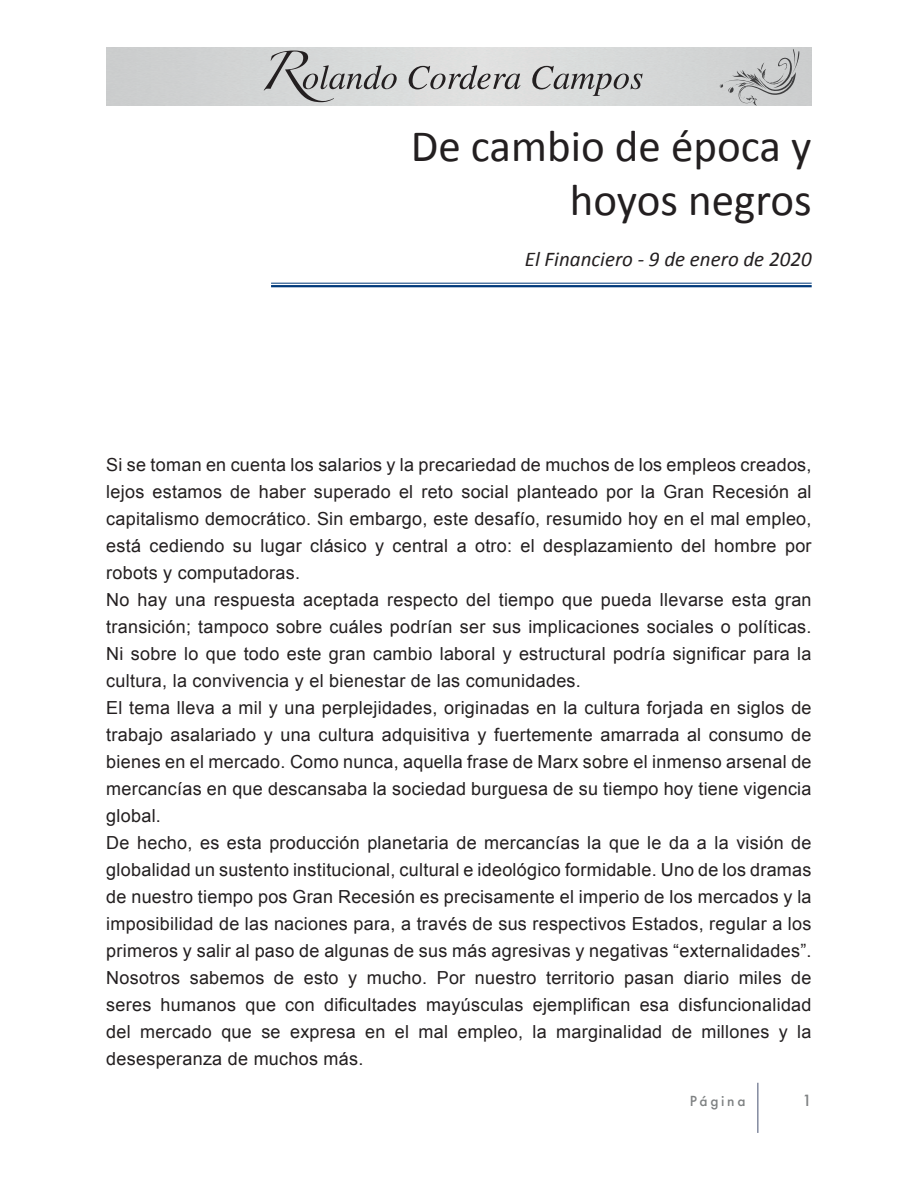
<style>
.page{position:relative;width:918px;height:1188px;background:#fff}
.page>*{position:absolute;margin:0;border:0;box-sizing:border-box;transform-origin:0 0}
.t1{font:45px "Calibri";color:#231f20}
.t2{font:italic 21px "Calibri";color:#231f20}
.t3{font:18px/27px "Arial";letter-spacing:.015em;color:#231f20;text-align:justify}
.t4{font:500 15px "Futura";color:#7e8182}
.t5{font:500 13.5px "Futura";letter-spacing:.2em;color:#7e8182}
</style>
<div class="page">
<svg style="left:264px;top:51px;width:133px;height:51px;background:#bbbcbc"></svg>
<svg style="left:409px;top:65px;width:112px;height:24px;background:#b4b3b3"></svg>
<svg style="left:532px;top:66px;width:111px;height:30px;background:#b7b7b7"></svg>
<svg style="left:719px;top:49px;width:80px;height:57px;background:#bfc0c1"></svg>
<hr style="left:757px;top:1083px;width:2px;height:50px;background:#848ba0">
<hr style="left:271px;top:283px;width:541px;height:1px;background:#013a7a">
<hr style="left:271px;top:285px;width:541px;height:2px;background:#013a7a">
<p class="t1" style="left:411px;top:118px;width:403px">De cambio de época y</p>
<p class="t1" style="left:570px;top:172px;width:243px">hoyos negros</p>
<p class="t2" style="left:525px;top:244px;width:288px">El Financiero - 9 de enero de 2020</p>
<p class="t3" style="left:106px;top:451px;width:707px">Si se toman en cuenta los salarios y la precariedad de muchos de los empleos creados, lejos estamos de haber superado el reto social planteado por la Gran Recesión al capitalismo democrático. Sin embargo, este desafío, resumido hoy en el mal empleo, está cediendo su lugar clásico y central a otro: el desplazamiento del hombre por robots y computadoras.</p>
<p class="t3" style="left:106px;top:586px;width:707px">No hay una respuesta aceptada respecto del tiempo que pueda llevarse esta gran transición; tampoco sobre cuáles podrían ser sus implicaciones sociales o políticas.<br>Ni sobre lo que todo este gran cambio laboral y estructural podría significar para la cultura, la convivencia y el bienestar de las comunidades.</p>
<p class="t3" style="left:106px;top:694px;width:707px">El tema lleva a mil y una perplejidades, originadas en la cultura forjada en siglos de trabajo asalariado y una cultura adquisitiva y fuertemente amarrada al consumo de bienes en el mercado. Como nunca, aquella frase de Marx sobre el inmenso arsenal de mercancías en que descansaba la sociedad burguesa de su tiempo hoy tiene vigencia global.</p>
<p class="t3" style="left:106px;top:829px;width:707px">De hecho, es esta producción planetaria de mercancías la que le da a la visión de globalidad un sustento institucional, cultural e ideológico formidable. Uno de los dramas de nuestro tiempo pos Gran Recesión es precisamente el imperio de los mercados y la imposibilidad de las naciones para, a través de sus respectivos Estados, regular a los primeros y salir al paso de algunas de sus más agresivas y negativas “externalidades”.</p>
<p class="t3" style="left:106px;top:964px;width:707px">Nosotros sabemos de esto y mucho. Por nuestro territorio pasan diario miles de seres humanos que con dificultades mayúsculas ejemplifican esa disfuncionalidad del mercado que se expresa en el mal empleo, la marginalidad de millones y la desesperanza de muchos más.</p>
<p class="t5" style="left:690px;top:1092px;width:57px">Página</p>
<p class="t4" style="left:802px;top:1091px;width:11px">1</p>
</div>
